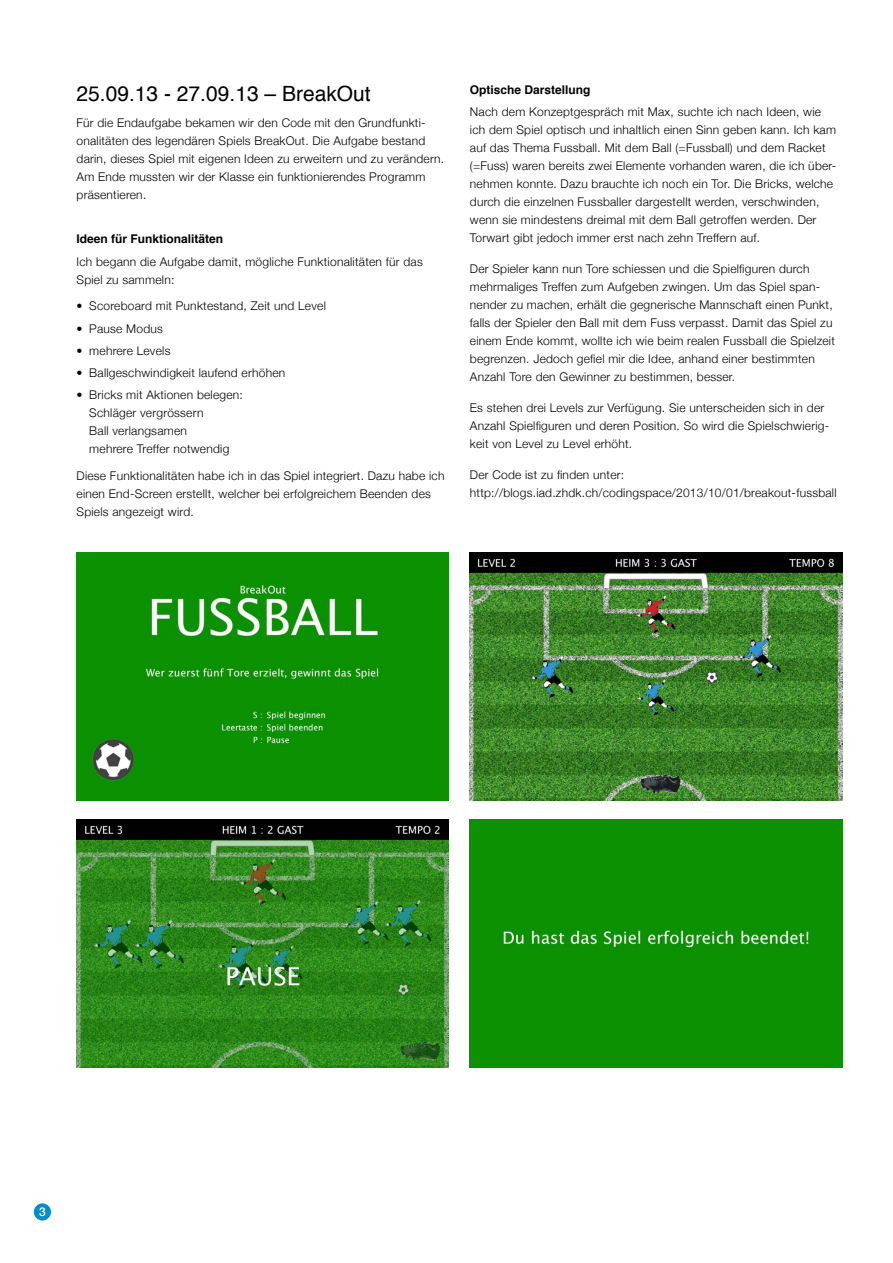
<style>
.page{position:relative;width:893px;height:1263px;background:#fff}
.page>*{position:absolute;margin:0;border:0;box-sizing:border-box;transform-origin:0 0}
.t1{font:21px "Helvetica";color:#000}
.t2{font:300 12px/18px "Helvetica Neue";letter-spacing:.02em;color:#000}
.t3{font:700 12px "Helvetica";color:#000}
.t4{font:500 12px "Helvetica Neue";color:#fff}
</style>
<div class="page">
<img style="left:77px;top:552px;width:372px;height:248px">
<img style="left:470px;top:552px;width:372px;height:248px">
<img style="left:77px;top:819px;width:372px;height:248px">
<div style="left:470px;top:819px;width:372px;height:248px;background:#0c9102"></div>
<div style="left:34px;top:1203px;width:17px;height:17px;background:#038fc6;border-radius:50%"></div>
<h1 class="t1" style="left:77px;top:77px;width:296px">25.09.13 - 27.09.13 – BreakOut</h1>
<p class="t2" style="left:77px;top:113px;width:369px">Für die Endaufgabe bekamen wir den Code mit den Grundfunkti&shy;onalitäten des legendären Spiels BreakOut. Die Aufgabe bestand darin, dieses Spiel mit eigenen Ideen zu erweitern und zu verändern.<br>Am Ende mussten wir der Klasse ein funktionierendes Programm präsentieren.</p>
<p class="t3" style="left:77px;top:230px;width:148px">Ideen für Funktionalitäten</p>
<p class="t2" style="left:77px;top:252px;width:348px">Ich begann die Aufgabe damit, mögliche Funktionalitäten für das<br>Spiel zu sammeln:</p>
<p class="t2" style="left:77px;top:296px;width:251px">• Scoreboard mit Punktestand, Zeit und Level</p>
<p class="t2" style="left:77px;top:319px;width:88px">• Pause Modus</p>
<p class="t2" style="left:77px;top:341px;width:95px">• mehrere Levels</p>
<p class="t2" style="left:77px;top:363px;width:210px">• Ballgeschwindigkeit laufend erhöhen</p>
<p class="t2" style="left:89px;top:385px;width:155px;text-indent:-13px">• Bricks mit Aktionen belegen:<br>Schläger vergrössern<br>Ball verlangsamen<br>mehrere Treffer notwendig</p>
<p class="t2" style="left:77px;top:466px;width:369px">Diese Funktionalitäten habe ich in das Spiel integriert. Dazu habe ich einen End-Screen erstellt, welcher bei erfolgreichem Beenden des<br>Spiels angezeigt wird.</p>
<p class="t3" style="left:470px;top:80px;width:122px">Optische Darstellung</p>
<p class="t2" style="left:470px;top:102px;width:368px">Nach dem Konzeptgespräch mit Max, suchte ich nach Ideen, wie ich dem Spiel optisch und inhaltlich einen Sinn geben kann. Ich kam auf das Thema Fussball. Mit dem Ball (=Fussball) und dem Racket (=Fuss) waren bereits zwei Elemente vorhanden waren, die ich über&shy;nehmen konnte. Dazu brauchte ich noch ein Tor. Die Bricks, welche durch die einzelnen Fussballer dargestellt werden, verschwinden, wenn sie mindestens dreimal mit dem Ball getroffen werden. Der Torwart gibt jedoch immer erst nach zehn Treffern auf.</p>
<p class="t2" style="left:470px;top:259px;width:367px">Der Spieler kann nun Tore schiessen und die Spielfiguren durch mehrmaliges Treffen zum Aufgeben zwingen. Um das Spiel span&shy;nender zu machen, erhält die gegnerische Mannschaft einen Punkt, falls der Spieler den Ball mit dem Fuss verpasst. Damit das Spiel zu einem Ende kommt, wollte ich wie beim realen Fussball die Spielzeit begrenzen. Jedoch gefiel mir die Idee, anhand einer bestimmten Anzahl Tore den Gewinner zu bestimmen, besser.</p>
<p class="t2" style="left:470px;top:398px;width:361px">Es stehen drei Levels zur Verfügung. Sie unterscheiden sich in der<br>Anzahl Spielfiguren und deren Position. So wird die Spielschwierig&shy;keit von Level zu Level erhöht.</p>
<p class="t2" style="left:470px;top:465px;width:368px">Der Code ist zu finden unter: http://blogs.iad.zhdk.ch/codingspace/2013/10/01/breakout-fussball</p>
<p class="t4" style="left:39px;top:1202px;width:8px">3</p>
</div>
